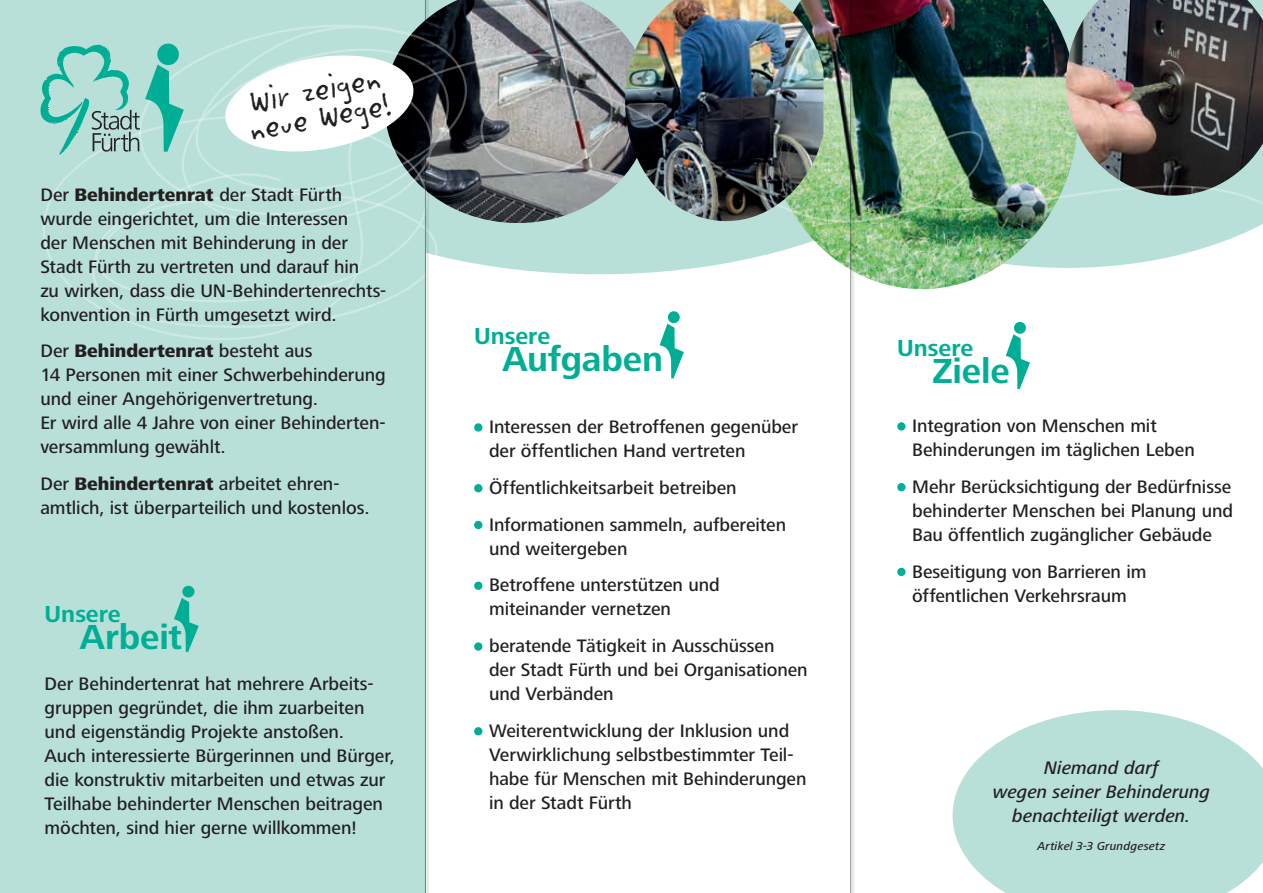
<style>
.page{position:relative;width:1263px;height:893px;background:#fff}
.page>*{position:absolute;margin:0;border:0;box-sizing:border-box;transform-origin:0 0}
.Head_16p{font:700 36px "Frutiger Next LT";letter-spacing:-.005em;color:#00ae95}
.litterbox{font:36px/27.6px "Litterbox ICG";color:#231f20}
.Head_16p-2{font:700 24px "Frutiger Next LT";letter-spacing:-.005em;color:#00ae95}
.Fließ_12p{font:500 18.75px/24px "Frutiger Next LT";letter-spacing:-.005em;color:#231f20}
.aufzählung{font:500 18.75px/24px "Frutiger Next LT";letter-spacing:-.005em;color:#231f20}
.Fließ_12p-2{font:italic 500 18.75px/24px "Frutiger Next LT";color:#231f20;text-align:center}
.Fließ_12p-3{font:italic 500 12px "Frutiger Next LT";letter-spacing:.015em;color:#231f20}
.s1{font-weight:800}
</style>
<div class="page">
<div style="left:0;top:0;width:425px;height:893px;background:#b8e0d9"></div>
<svg style="left:952px;top:710px;width:311px;height:183px;background:#c2e4de"></svg>
<img style="left:422px;top:0;width:203px;height:52px">
<img style="left:823px;top:0;width:243px;height:52px">
<img style="left:625px;top:0;width:198px;height:52px">
<img style="left:1066px;top:0;width:197px;height:52px">
<svg style="left:163px;top:23px;width:306px;height:29px"></svg>
<img style="left:43px;top:52px;width:1220px;height:288px">
<div style="left:897px;top:422px;width:8px;height:9px;background:#00ae95;border-radius:50%"></div>
<div style="left:897px;top:483px;width:8px;height:8px;background:#00ae95;border-radius:50%"></div>
<div style="left:897px;top:568px;width:8px;height:8px;background:#00ae95;border-radius:50%"></div>
<div style="left:474px;top:423px;width:8px;height:9px;background:#00ae95;border-radius:50%"></div>
<div style="left:474px;top:484px;width:8px;height:8px;background:#00ae95;border-radius:50%"></div>
<div style="left:474px;top:521px;width:8px;height:8px;background:#00ae95;border-radius:50%"></div>
<div style="left:474px;top:582px;width:8px;height:8px;background:#00ae95;border-radius:50%"></div>
<div style="left:474px;top:642px;width:8px;height:9px;background:#00ae95;border-radius:50%"></div>
<div style="left:474px;top:727px;width:8px;height:8px;background:#00ae95;border-radius:50%"></div>
<svg style="left:221px;top:49px;width:196px;height:109px"></svg>
<div style="left:157px;top:44px;width:22px;height:21px;background:#00ae95;border-radius:50%"></div>
<svg style="left:40px;top:45px;width:144px;height:110px"></svg>
<svg style="left:174px;top:598px;width:25px;height:54px"></svg>
<div style="left:182px;top:586px;width:12px;height:11px;background:#00ae95;border-radius:50%"></div>
<svg style="left:659px;top:324px;width:25px;height:54px"></svg>
<div style="left:668px;top:311px;width:12px;height:12px;background:#00ae95;border-radius:50%"></div>
<svg style="left:1006px;top:334px;width:24px;height:55px"></svg>
<div style="left:1014px;top:322px;width:12px;height:12px;background:#00ae95;border-radius:50%"></div>
<hr style="left:850px;top:0;width:4px;height:893px;background:#231f20;opacity:.75">
<hr style="left:850px;top:0;width:1px;height:893px;background:#939598">
<hr style="left:425px;top:0;width:4px;height:893px;background:#231f20;opacity:.75">
<hr style="left:425px;top:0;width:1px;height:893px;background:#939598">
<p class="litterbox" style="left:242px;top:89px;width:145px;rotate:-11deg">Wir zeigen neue Wege!</p>
<p class="Fließ_12p" style="left:40px;top:182px;width:346px">Der <span class="s1">Behindertenrat</span> der Stadt Fürth wurde eingerichtet, um die Interessen<br>der Menschen mit Behinderung in der Stadt Fürth zu vertreten und darauf hin<br>zu wirken, dass die UN-Behindertenrechts&shy;konvention in Fürth umgesetzt wird.</p>
<p class="Fließ_12p" style="left:40px;top:339px;width:347px">Der <span class="s1">Behindertenrat</span> besteht aus<br>14 Personen mit einer Schwerbehinderung und einer Angehörigenvertretung.<br>Er wird alle 4 Jahre von einer Behinderten&shy;versammlung gewählt.</p>
<p class="Fließ_12p" style="left:40px;top:472px;width:331px">Der <span class="s1">Behindertenrat</span> arbeitet ehren&shy;amtlich, ist überparteilich und kostenlos.</p>
<p class="Head_16p-2" style="left:45px;top:601px;width:78px">Unsere</p>
<p class="Head_16p" style="left:80px;top:617px;width:104px">Arbeit</p>
<p class="Fließ_12p" style="left:45px;top:672px;width:352px">Der Behindertenrat hat mehrere Arbeits&shy;gruppen gegründet, die ihm zuarbeiten und eigenständig Projekte anstoßen.<br>Auch interessierte Bürgerinnen und Bürger, die konstruktiv mitarbeiten und etwas zur Teilhabe behinderter Menschen beitragen möchten, sind hier gerne willkommen!</p>
<p class="Head_16p-2" style="left:474px;top:322px;width:78px">Unsere</p>
<p class="Head_16p" style="left:502px;top:339px;width:162px">Aufgaben</p>
<p class="aufzählung" style="left:489px;top:415px;width:311px">Interessen der Betroffenen gegenüber der öffentlichen Hand vertreten</p>
<p class="aufzählung" style="left:489px;top:476px;width:249px">Öffentlichkeitsarbeit betreiben</p>
<p class="aufzählung" style="left:489px;top:512px;width:299px">Informationen sammeln, aufbereiten und weitergeben</p>
<p class="aufzählung" style="left:489px;top:573px;width:232px">Betroffene unterstützen und miteinander vernetzen</p>
<p class="aufzählung" style="left:489px;top:634px;width:320px">beratende Tätigkeit in Ausschüssen<br>der Stadt Fürth und bei Organisationen und Verbänden</p>
<p class="aufzählung" style="left:489px;top:719px;width:319px">Weiterentwicklung der Inklusion und Verwirklichung selbstbestimmter Teil&shy;habe für Menschen mit Behinderungen in der Stadt Fürth</p>
<p class="Head_16p-2" style="left:897px;top:334px;width:78px">Unsere</p>
<p class="Head_16p" style="left:932px;top:350px;width:79px">Ziele</p>
<p class="aufzählung" style="left:912px;top:414px;width:284px">Integration von Menschen mit<br>Behinderungen im täglichen Leben</p>
<p class="aufzählung" style="left:912px;top:475px;width:322px;text-align:justify">Mehr Berücksichtigung der Bedürfnisse behinderter Menschen bei Planung und Bau öffentlich zugänglicher Gebäude</p>
<p class="aufzählung" style="left:912px;top:559px;width:236px">Beseitigung von Barrieren im öffentlichen Verkehrsraum</p>
<p class="Fließ_12p-2" style="left:993px;top:755px;width:219px">Niemand darf<br>wegen seiner Behinderung benachteiligt werden.</p>
<p class="Fließ_12p-3" style="left:1037px;top:839px;width:129px">Artikel 3-3 Grundgesetz</p>
</div>
